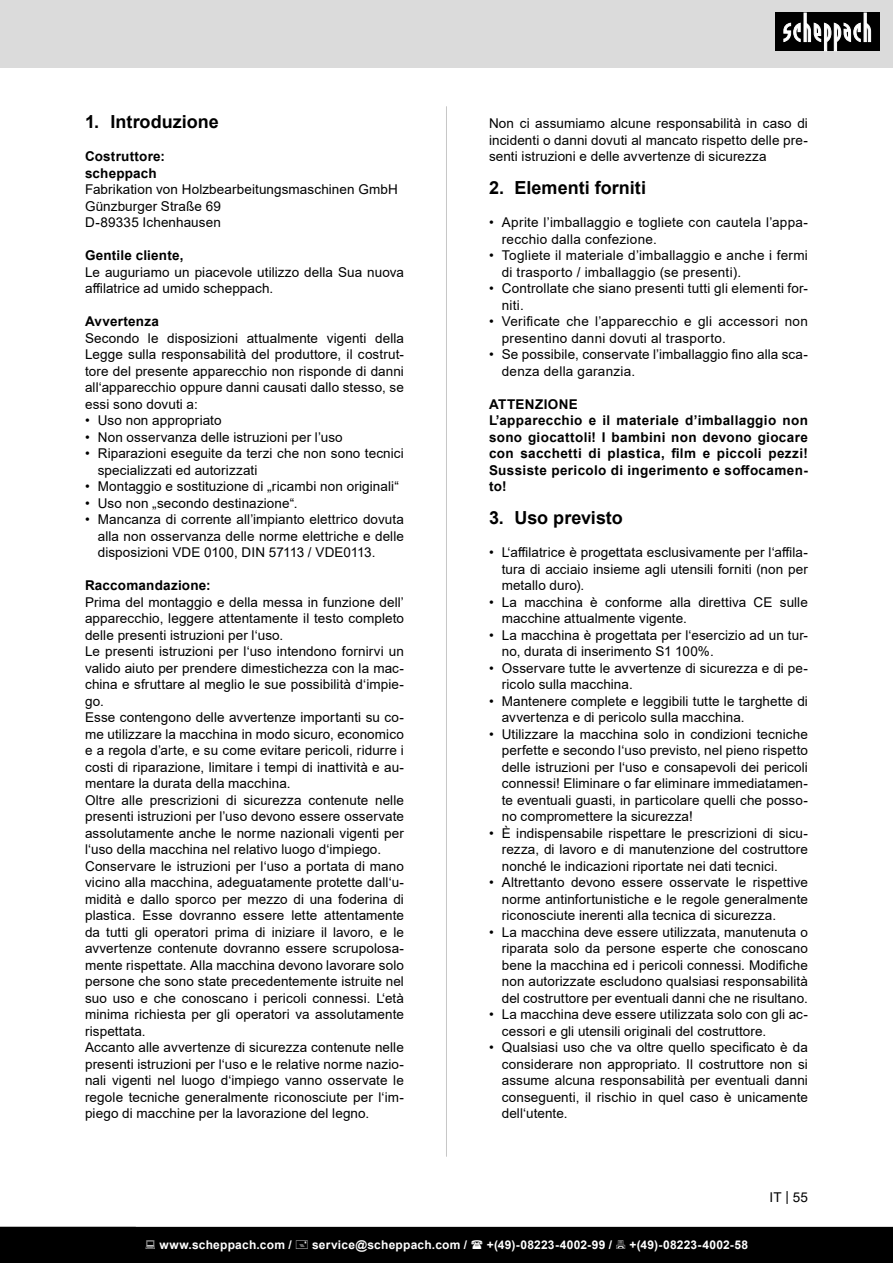
<style>
.page{position:relative;width:893px;height:1263px;background:#fff}
.page>*{position:absolute;margin:0;border:0;box-sizing:border-box;transform-origin:0 0}
.t1{font:700 18px "Arial";color:#000}
.t2{font:13.5px/16.5px "Arial";letter-spacing:.01em;color:#000;text-align:justify}
.Subheadline{font:700 13.5px/16.5px "Arial";letter-spacing:.02em;color:#000;text-align:justify}
.t3{font:700 12px "Arial";letter-spacing:.02em;color:#fff}
</style>
<div class="page">
<div style="left:0;top:0;width:893px;height:67px;background:#dbdbdb"></div>
<div style="left:775px;top:13px;width:105px;height:38px;background:#000"></div>
<svg style="left:783px;top:13px;width:88px;height:38px"></svg>
<hr style="left:446px;top:106px;width:1px;height:1051px;background:#c7c7c7">
<div style="left:0;top:1227px;width:893px;height:36px;background:#000"></div>
<p class="t1" style="left:85px;top:109px;width:135px">1. Introduzione</p>
<p class="Subheadline" style="left:85px;top:148px;width:81px">Costruttore:</p>
<p class="Subheadline" style="left:85px;top:165px;width:73px">scheppach</p>
<p class="t2" style="left:85px;top:181px;width:314px">Fabrikation von Holzbearbeitungsmaschinen GmbH</p>
<p class="t2" style="left:85px;top:198px;width:137px">Günzburger Straße 69</p>
<p class="t2" style="left:85px;top:214px;width:137px">D-89335 Ichenhausen</p>
<p class="Subheadline" style="left:85px;top:247px;width:100px">Gentile cliente,</p>
<p class="t2" style="left:85px;top:264px;width:320px">Le auguriamo un piacevole utilizzo della Sua nuova affilatrice ad umido scheppach.</p>
<p class="Subheadline" style="left:85px;top:313px;width:75px">Avvertenza</p>
<p class="t2" style="left:85px;top:330px;width:320px">Secondo le disposizioni attualmente vigenti della Legge sulla responsabilità del produttore, il costrut&shy;tore del presente apparecchio non risponde di danni all‘apparecchio oppure danni causati dallo stesso, se essi sono dovuti a:</p>
<p class="t2" style="left:85px;top:412px;width:138px">• Uso non appropriato</p>
<p class="t2" style="left:85px;top:429px;width:259px">• Non osservanza delle istruzioni per l’uso</p>
<p class="t2" style="left:98px;top:445px;width:308px;text-indent:-13px">• Riparazioni eseguite da terzi che non sono tecnici specializzati ed autorizzati</p>
<p class="t2" style="left:85px;top:478px;width:315px">• Montaggio e sostituzione di „ricambi non originali“</p>
<p class="t2" style="left:85px;top:495px;width:214px">• Uso non „secondo destinazione“.</p>
<p class="t2" style="left:98px;top:511px;width:308px;text-indent:-13px">• Mancanza di corrente all’impianto elettrico dovuta alla non osservanza delle norme elettriche e delle disposizioni VDE 0100, DIN 57113 / VDE0113.</p>
<p class="Subheadline" style="left:85px;top:577px;width:127px">Raccomandazione:</p>
<p class="t2" style="left:85px;top:594px;width:320px">Prima del montaggio e della messa in funzione dell’ apparecchio, leggere attentamente il testo completo delle presenti istruzioni per l‘uso.</p>
<p class="t2" style="left:85px;top:643px;width:320px">Le presenti istruzioni per l‘uso intendono fornirvi un valido aiuto per prendere dimestichezza con la mac&shy;china e sfruttare al meglio le sue possibilità d‘impie&shy;go.</p>
<p class="t2" style="left:85px;top:709px;width:320px">Esse contengono delle avvertenze importanti su co&shy;me utilizzare la macchina in modo sicuro, economico e a regola d’arte, e su come evitare pericoli, ridurre i costi di riparazione, limitare i tempi di inattività e au&shy;mentare la durata della macchina.</p>
<p class="t2" style="left:85px;top:792px;width:320px">Oltre alle prescrizioni di sicurezza contenute nelle presenti istruzioni per l’uso devono essere osservate assolutamente anche le norme nazionali vigenti per l‘uso della macchina nel relativo luogo d‘impiego.</p>
<p class="t2" style="left:85px;top:858px;width:320px">Conservare le istruzioni per l‘uso a portata di mano vicino alla macchina, adeguatamente protette dall‘u&shy;midità e dallo sporco per mezzo di una foderina di plastica. Esse dovranno essere lette attentamente da tutti gli operatori prima di iniziare il lavoro, e le avvertenze contenute dovranno essere scrupolosa&shy;mente rispettate. Alla macchina devono lavorare solo persone che sono state precedentemente istruite nel suo uso e che conoscano i pericoli connessi. L‘età minima richiesta per gli operatori va assolutamente rispettata.</p>
<p class="t2" style="left:85px;top:1039px;width:320px">Accanto alle avvertenze di sicurezza contenute nelle presenti istruzioni per l‘uso e le relative norme nazio&shy;nali vigenti nel luogo d‘impiego vanno osservate le regole tecniche generalmente riconosciute per l‘im&shy;piego di macchine per la lavorazione del legno.</p>
<p class="t2" style="left:489px;top:115px;width:320px">Non ci assumiamo alcune responsabilità in caso di incidenti o danni dovuti al mancato rispetto delle pre&shy;senti istruzioni e delle avvertenze di sicurezza</p>
<p class="t1" style="left:489px;top:175px;width:159px">2. Elementi forniti</p>
<p class="t2" style="left:502px;top:214px;width:308px;text-indent:-13px">• Aprite l’imballaggio e togliete con cautela l’appa&shy;recchio dalla confezione.</p>
<p class="t2" style="left:502px;top:247px;width:308px;text-indent:-13px">• Togliete il materiale d’imballaggio e anche i fermi di trasporto / imballaggio (se presenti).</p>
<p class="t2" style="left:502px;top:280px;width:308px;text-indent:-13px">• Controllate che siano presenti tutti gli elementi for&shy;niti.</p>
<p class="t2" style="left:502px;top:313px;width:308px;text-indent:-13px">• Verificate che l’apparecchio e gli accessori non presentino danni dovuti al trasporto.</p>
<p class="t2" style="left:502px;top:346px;width:308px;text-indent:-13px">• Se possibile, conservate l’imballaggio fino alla sca&shy;denza della garanzia.</p>
<p class="Subheadline" style="left:489px;top:396px;width:90px">ATTENZIONE</p>
<p class="Subheadline" style="left:489px;top:412px;width:320px">L’apparecchio e il materiale d’imballaggio non sono giocattoli! I bambini non devono giocare con sacchetti di plastica, film e piccoli pezzi!<br>Sussiste pericolo di ingerimento e soffocamen&shy;to!</p>
<p class="t1" style="left:489px;top:505px;width:135px">3. Uso previsto</p>
<p class="t2" style="left:502px;top:544px;width:308px;text-indent:-13px">• L‘affilatrice è progettata esclusivamente per l‘affila&shy;tura di acciaio insieme agli utensili forniti (non per metallo duro).</p>
<p class="t2" style="left:502px;top:594px;width:308px;text-indent:-13px">• La macchina è conforme alla direttiva CE sulle macchine attualmente vigente.</p>
<p class="t2" style="left:502px;top:627px;width:308px;text-indent:-13px">• La macchina è progettata per l‘esercizio ad un tur&shy;no, durata di inserimento S1 100%.</p>
<p class="t2" style="left:502px;top:660px;width:308px;text-indent:-13px">• Osservare tutte le avvertenze di sicurezza e di pe&shy;ricolo sulla macchina.</p>
<p class="t2" style="left:502px;top:693px;width:308px;text-indent:-13px">• Mantenere complete e leggibili tutte le targhette di avvertenza e di pericolo sulla macchina.</p>
<p class="t2" style="left:502px;top:726px;width:308px;text-indent:-13px">• Utilizzare la macchina solo in condizioni tecniche perfette e secondo l‘uso previsto, nel pieno rispetto delle istruzioni per l‘uso e consapevoli dei pericoli connessi! Eliminare o far eliminare immediatamen&shy;te eventuali guasti, in particolare quelli che posso&shy;no compromettere la sicurezza!</p>
<p class="t2" style="left:502px;top:825px;width:308px;text-indent:-13px">• È indispensabile rispettare le prescrizioni di sicu&shy;rezza, di lavoro e di manutenzione del costruttore nonché le indicazioni riportate nei dati tecnici.</p>
<p class="t2" style="left:502px;top:874px;width:308px;text-indent:-13px">• Altrettanto devono essere osservate le rispettive norme antinfortunistiche e le regole generalmente riconosciute inerenti alla tecnica di sicurezza.</p>
<p class="t2" style="left:502px;top:924px;width:308px;text-indent:-13px">• La macchina deve essere utilizzata, manutenuta o riparata solo da persone esperte che conoscano bene la macchina ed i pericoli connessi. Modifiche non autorizzate escludono qualsiasi responsabilità del costruttore per eventuali danni che ne risultano.</p>
<p class="t2" style="left:502px;top:1006px;width:308px;text-indent:-13px">• La macchina deve essere utilizzata solo con gli ac&shy;cessori e gli utensili originali del costruttore.</p>
<p class="t2" style="left:502px;top:1039px;width:308px;text-indent:-13px">• Qualsiasi uso che va oltre quello specificato è da considerare non appropriato. Il costruttore non si assume alcuna responsabilità per eventuali danni conseguenti, il rischio in quel caso è unicamente dell‘utente.</p>
<p class="t2" style="left:770px;top:1189px;width:40px">IT | 55</p>
<p class="t3" style="left:159px;top:1236px;width:134px">www.scheppach.com /</p>
<p class="t3" style="left:312px;top:1236px;width:157px">service@scheppach.com /</p>
<p class="t3" style="left:487px;top:1236px;width:127px">+(49)-08223-4002-99 /</p>
<p class="t3" style="left:629px;top:1236px;width:120px">+(49)-08223-4002-58</p>
</div>
